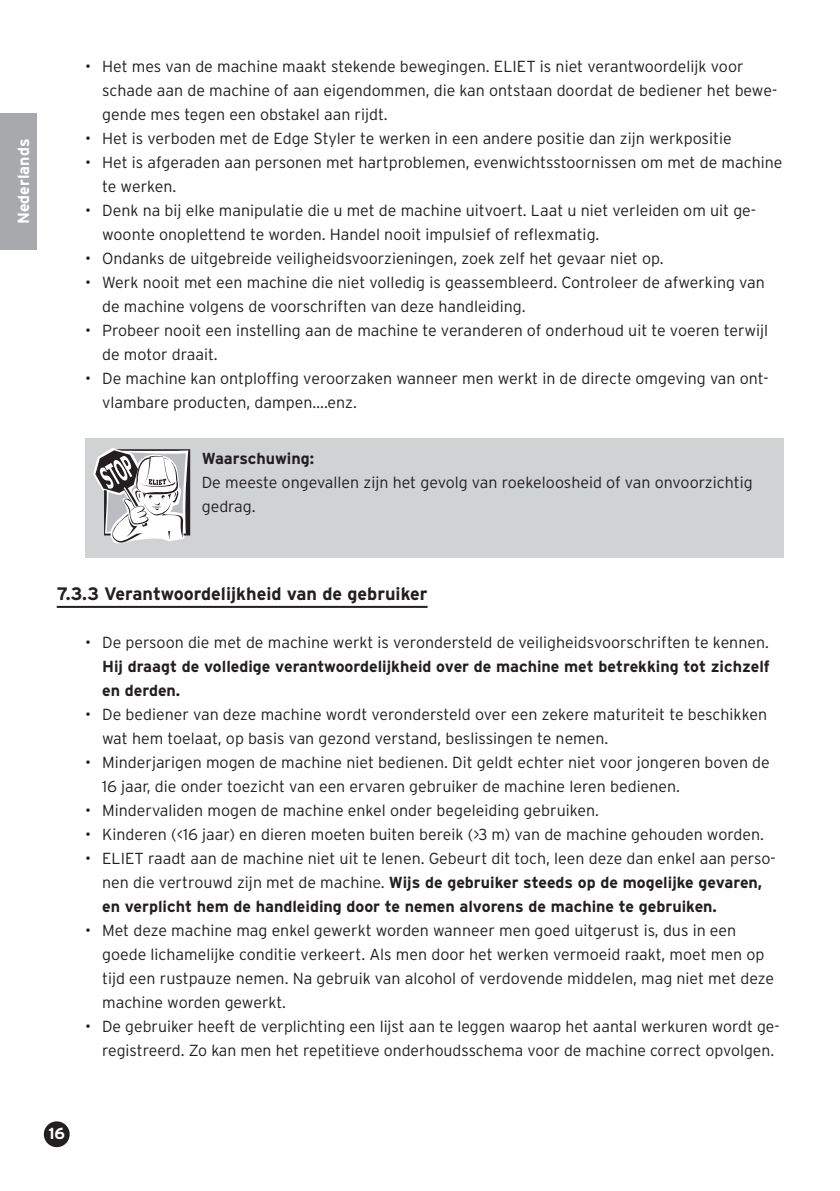
<style>
.page{position:relative;width:840px;height:1191px;background:#fff}
.page>*{position:absolute;margin:0;border:0;box-sizing:border-box;transform-origin:0 0}
.t1{font:700 18px "Interstate";color:#231f20}
.t2{font:300 16px/24px "Interstate";color:#231f20}
.t3{font:700 16px/24px "Interstate";color:#231f20}
.t4{font:700 16px "Interstate";color:#fff}
.s1{font-weight:700}
</style>
<div class="page">
<div style="left:45px;top:1122px;width:24px;height:24px;background:#231f20;border-radius:50%"></div>
<div style="left:44px;top:1121px;width:26px;height:26px;border:2px solid #231f20;border-radius:50%"></div>
<div style="left:0;top:113px;width:37px;height:136px;background:#a8a9ad"></div>
<hr style="left:57px;top:606px;width:370px;height:2px;background:#231f20">
<div style="left:85px;top:438px;width:697px;height:119px;background:#d1d2d4"></div>
<svg style="left:93px;top:448px;width:97px;height:95px"></svg>
<p class="t4" style="left:14px;top:224px;width:87px;rotate:-90deg">Nederlands</p>
<p class="t2" style="left:102px;top:54px;width:676px;text-indent:-17px">• Het mes van de machine maakt stekende bewegingen. ELIET is niet verantwoordelijk voor schade aan de machine of aan eigendommen, die kan ontstaan doordat de bediener het bewe&shy;gende mes tegen een obstakel aan rijdt.</p>
<p class="t2" style="left:85px;top:126px;width:647px">• Het is verboden met de Edge Styler te werken in een andere positie dan zijn werkpositie</p>
<p class="t2" style="left:102px;top:150px;width:681px;text-indent:-17px">• Het is afgeraden aan personen met hartproblemen, evenwichtsstoornissen om met de machine te werken.</p>
<p class="t2" style="left:102px;top:198px;width:655px;text-indent:-17px">• Denk na bij elke manipulatie die u met de machine uitvoert. Laat u niet verleiden om uit ge&shy;woonte onoplettend te worden. Handel nooit impulsief of reflexmatig.</p>
<p class="t2" style="left:85px;top:246px;width:579px">• Ondanks de uitgebreide veiligheidsvoorzieningen, zoek zelf het gevaar niet op.</p>
<p class="t2" style="left:102px;top:270px;width:664px;text-indent:-17px">• Werk nooit met een machine die niet volledig is geassembleerd. Controleer de afwerking van de machine volgens de voorschriften van deze handleiding.</p>
<p class="t2" style="left:102px;top:318px;width:667px;text-indent:-17px">• Probeer nooit een instelling aan de machine te veranderen of onderhoud uit te voeren terwijl de motor draait.</p>
<p class="t2" style="left:102px;top:366px;width:667px;text-indent:-17px">• De machine kan ontploffing veroorzaken wanneer men werkt in de directe omgeving van ont&shy;vlambare producten, dampen….enz.</p>
<p class="t3" style="left:202px;top:446px;width:114px">Waarschuwing:</p>
<p class="t2" style="left:202px;top:470px;width:552px">De meeste ongevallen zijn het gevolg van roekeloosheid of van onvoorzichtig gedrag.</p>
<p class="t1" style="left:57px;top:583px;width:372px">7.3.3 Verantwoordelijkheid van de gebruiker</p>
<p class="t2" style="left:85px;top:630px;width:685px">• De persoon die met de machine werkt is verondersteld de veiligheidsvoorschriften te kennen.</p>
<p class="t3" style="left:102px;top:654px;width:668px">Hij draagt de volledige verantwoordelijkheid over de machine met betrekking tot zichzelf en derden.</p>
<p class="t2" style="left:102px;top:702px;width:666px;text-indent:-17px">• De bediener van deze machine wordt verondersteld over een zekere maturiteit te beschikken wat hem toelaat, op basis van gezond verstand, beslissingen te nemen.</p>
<p class="t2" style="left:102px;top:750px;width:669px;text-indent:-17px">• Minderjarigen mogen de machine niet bedienen. Dit geldt echter niet voor jongeren boven de<br>16 jaar, die onder toezicht van een ervaren gebruiker de machine leren bedienen.</p>
<p class="t2" style="left:85px;top:798px;width:515px">• Mindervaliden mogen de machine enkel onder begeleiding gebruiken.</p>
<p class="t2" style="left:85px;top:822px;width:680px">• Kinderen (&lt;16 jaar) en dieren moeten buiten bereik (&gt;3 m) van de machine gehouden worden.</p>
<p class="t2" style="left:102px;top:846px;width:674px;text-indent:-17px">• ELIET raadt aan de machine niet uit te lenen. Gebeurt dit toch, leen deze dan enkel aan perso&shy;nen die vertrouwd zijn met de machine. <span class="s1">Wijs de gebruiker steeds op de mogelijke gevaren, en verplicht hem de handleiding door te nemen alvorens de machine te gebruiken.</span></p>
<p class="t2" style="left:102px;top:918px;width:673px;text-indent:-17px">• Met deze machine mag enkel gewerkt worden wanneer men goed uitgerust is, dus in een goede lichamelijke conditie verkeert. Als men door het werken vermoeid raakt, moet men op tijd een rustpauze nemen. Na gebruik van alcohol of verdovende middelen, mag niet met deze machine worden gewerkt.</p>
<p class="t2" style="left:102px;top:1014px;width:678px;text-indent:-17px">• De gebruiker heeft de verplichting een lijst aan te leggen waarop het aantal werkuren wordt ge&shy;registreerd. Zo kan men het repetitieve onderhoudsschema voor de machine correct opvolgen.</p>
<p class="t4" style="left:48px;top:1124px;width:18px">16</p>
</div>
